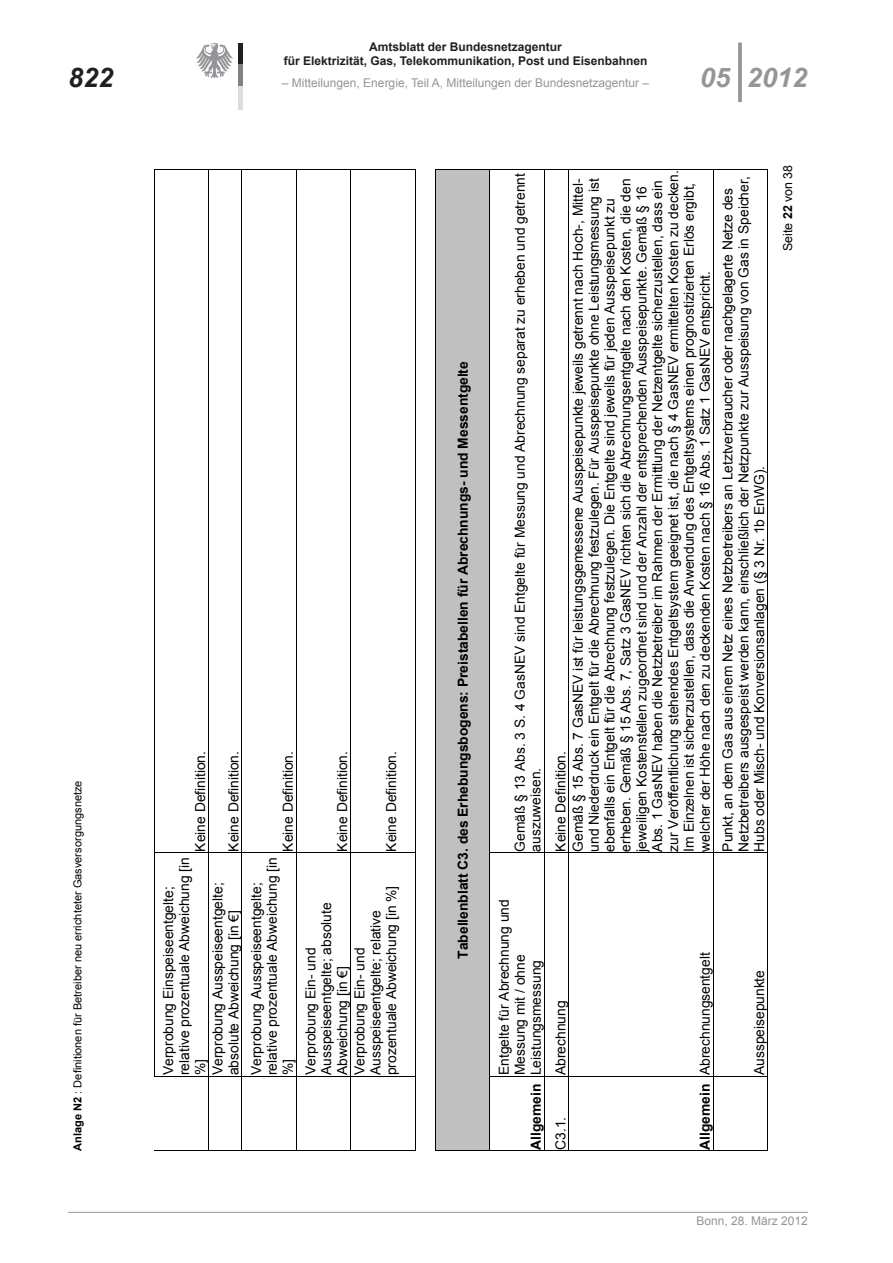
<style>
.page{position:relative;width:893px;height:1263px;background:#fff}
.page>*{position:absolute;margin:0;border:0;box-sizing:border-box;transform-origin:0 0}
.t1{font:italic 700 27px "Arial";color:#939598}
.t2{font:italic 700 27px "Arial";color:#231f20}
.t3{font:13.8px/15.9px "Arial";color:#000}
.t4{font:700 13.8px "Arial";color:#000}
.t5{font:12.45px "Arial";color:#000}
.t6{font:700 12px/13.5px "Arial";color:#231f20;text-align:center}
.t7{font:12px "Arial";color:#939598}
.t8{font:10.95px "Arial";color:#000}
.s1{font-weight:700}
</style>
<div class="page">
<hr style="left:738px;top:43px;width:4px;height:59px;background:#939598">
<hr style="left:68px;top:1212px;width:740px;height:1px;background:#939598">
<img style="left:196px;top:44px;width:36px;height:33px">
<hr style="left:238px;top:43px;width:4px;height:66px;background:#231f20">
<hr style="left:238px;top:64px;width:4px;height:45px;background:#808285">
<hr style="left:238px;top:86px;width:4px;height:23px;background:#dcdddf">
<hr style="left:154px;top:853px;width:1px;height:223px;background:#000">
<hr style="left:154px;top:170px;width:1px;height:682px;background:#000">
<hr style="left:155px;top:1150px;width:53px;height:1px;background:#000">
<hr style="left:155px;top:1076px;width:53px;height:1px;background:#000">
<hr style="left:155px;top:852px;width:53px;height:1px;background:#000">
<hr style="left:155px;top:169px;width:53px;height:1px;background:#000">
<hr style="left:208px;top:1076px;width:1px;height:74px;background:#000">
<hr style="left:208px;top:853px;width:1px;height:223px;background:#000">
<hr style="left:208px;top:170px;width:1px;height:682px;background:#000">
<hr style="left:210px;top:1150px;width:32px;height:1px;background:#000">
<hr style="left:210px;top:1076px;width:32px;height:1px;background:#000">
<hr style="left:210px;top:852px;width:32px;height:1px;background:#000">
<hr style="left:210px;top:169px;width:32px;height:1px;background:#000">
<hr style="left:242px;top:1076px;width:1px;height:74px;background:#000">
<hr style="left:242px;top:853px;width:1px;height:223px;background:#000">
<hr style="left:242px;top:170px;width:1px;height:682px;background:#000">
<hr style="left:243px;top:1150px;width:53px;height:1px;background:#000">
<hr style="left:243px;top:1076px;width:53px;height:1px;background:#000">
<hr style="left:243px;top:852px;width:53px;height:1px;background:#000">
<hr style="left:243px;top:169px;width:53px;height:1px;background:#000">
<hr style="left:296px;top:1076px;width:1px;height:74px;background:#000">
<hr style="left:296px;top:853px;width:1px;height:223px;background:#000">
<hr style="left:296px;top:170px;width:1px;height:682px;background:#000">
<hr style="left:297px;top:1150px;width:53px;height:1px;background:#000">
<hr style="left:297px;top:1076px;width:53px;height:1px;background:#000">
<hr style="left:297px;top:852px;width:53px;height:1px;background:#000">
<hr style="left:297px;top:169px;width:53px;height:1px;background:#000">
<hr style="left:350px;top:1076px;width:1px;height:74px;background:#000">
<hr style="left:350px;top:853px;width:1px;height:223px;background:#000">
<hr style="left:350px;top:170px;width:1px;height:682px;background:#000">
<hr style="left:352px;top:1150px;width:64px;height:1px;background:#000">
<hr style="left:415px;top:1076px;width:1px;height:75px;background:#000">
<hr style="left:352px;top:1076px;width:64px;height:1px;background:#000">
<hr style="left:415px;top:853px;width:1px;height:223px;background:#000">
<hr style="left:352px;top:852px;width:64px;height:1px;background:#000">
<hr style="left:415px;top:170px;width:1px;height:682px;background:#000">
<hr style="left:352px;top:169px;width:64px;height:1px;background:#000">
<div style="left:437px;top:170px;width:52px;height:980px;background:#c0c0c0"></div>
<div style="left:455px;top:170px;width:16px;height:980px;background:#c0c0c0"></div>
<hr style="left:435px;top:170px;width:1px;height:981px;background:#000">
<hr style="left:436px;top:170px;width:1px;height:980px;background:#c0c0c0">
<hr style="left:437px;top:1150px;width:52px;height:1px;background:#000">
<hr style="left:437px;top:169px;width:52px;height:1px;background:#000">
<hr style="left:489px;top:1076px;width:1px;height:74px;background:#000">
<hr style="left:489px;top:853px;width:1px;height:223px;background:#000">
<hr style="left:489px;top:170px;width:1px;height:682px;background:#000">
<hr style="left:491px;top:1150px;width:53px;height:1px;background:#000">
<hr style="left:491px;top:1076px;width:53px;height:1px;background:#000">
<hr style="left:491px;top:852px;width:53px;height:1px;background:#000">
<hr style="left:491px;top:169px;width:53px;height:1px;background:#000">
<hr style="left:544px;top:1076px;width:1px;height:74px;background:#000">
<hr style="left:544px;top:853px;width:1px;height:223px;background:#000">
<hr style="left:544px;top:170px;width:1px;height:682px;background:#000">
<svg style="left:544px;top:1150px;width:26px;height:1px"></svg>
<hr style="left:568px;top:1076px;width:1px;height:74px;background:#000">
<svg style="left:545px;top:1076px;width:25px;height:1px"></svg>
<hr style="left:568px;top:853px;width:1px;height:223px;background:#000">
<svg style="left:544px;top:852px;width:26px;height:1px"></svg>
<hr style="left:568px;top:170px;width:1px;height:682px;background:#000">
<svg style="left:544px;top:169px;width:26px;height:1px"></svg>
<hr style="left:570px;top:1150px;width:143px;height:1px;background:#000">
<hr style="left:570px;top:1076px;width:143px;height:1px;background:#000">
<hr style="left:570px;top:852px;width:143px;height:1px;background:#000">
<hr style="left:570px;top:169px;width:143px;height:1px;background:#000">
<hr style="left:713px;top:1076px;width:1px;height:74px;background:#000">
<hr style="left:713px;top:853px;width:1px;height:223px;background:#000">
<hr style="left:713px;top:170px;width:1px;height:682px;background:#000">
<hr style="left:714px;top:1150px;width:54px;height:1px;background:#000">
<hr style="left:767px;top:1076px;width:1px;height:75px;background:#000">
<hr style="left:714px;top:1076px;width:54px;height:1px;background:#000">
<hr style="left:767px;top:853px;width:1px;height:223px;background:#000">
<hr style="left:714px;top:852px;width:54px;height:1px;background:#000">
<hr style="left:767px;top:170px;width:1px;height:682px;background:#000">
<hr style="left:714px;top:169px;width:54px;height:1px;background:#000">
<p class="t6" style="left:284px;top:41px;width:365px">Amtsblatt der Bundesnetzagentur<br>für Elektrizität, Gas, Telekommunikation, Post und Eisenbahnen</p>
<p class="t7" style="left:282px;top:75px;width:369px">– Mitteilungen, Energie, Teil A, Mitteilungen der Bundesnetzagentur –</p>
<h1 class="t2" style="left:68px;top:60px;width:47px">822</h1>
<h1 class="t1" style="left:700px;top:60px;width:108px">05 2012</h1>
<p class="t8" style="left:70px;top:1150px;width:372px;rotate:-90deg"><span class="s1">Anlage N2</span> : Definitionen für Betreiber neu errichteter Gasversorgungsnetze</p>
<p class="t3" style="left:192px;top:852px;width:102px;rotate:-90deg">Keine Definition.</p>
<p class="t3" style="left:226px;top:851px;width:102px;rotate:-90deg">Keine Definition.</p>
<p class="t3" style="left:161px;top:1075px;width:220px;rotate:-90deg">Verprobung Einspeiseentgelte; relative prozentuale Abweichung [in %]</p>
<p class="t3" style="left:210px;top:1075px;width:194px;rotate:-90deg">Verprobung Ausspeiseentgelte; absolute Abweichung [in €]</p>
<p class="t3" style="left:280px;top:851px;width:102px;rotate:-90deg">Keine Definition.</p>
<p class="t3" style="left:248px;top:1075px;width:220px;rotate:-90deg">Verprobung Ausspeiseentgelte; relative prozentuale Abweichung [in %]</p>
<p class="t3" style="left:334px;top:852px;width:102px;rotate:-90deg">Keine Definition.</p>
<p class="t3" style="left:384px;top:852px;width:102px;rotate:-90deg">Keine Definition.</p>
<p class="t3" style="left:352px;top:1075px;width:191px;rotate:-90deg">Verprobung Ein- und<br>Ausspeiseentgelte; relative prozentuale Abweichung [in %]</p>
<p class="t3" style="left:303px;top:1075px;width:174px;rotate:-90deg">Verprobung Ein- und<br>Ausspeiseentgelte; absolute<br>Abweichung [in €]</p>
<p class="t4" style="left:454px;top:959px;width:599px;rotate:-90deg">Tabellenblatt C3. des Erhebungsbogens: Preistabellen für Abrechnungs- und Messentgelte</p>
<p class="t3" style="left:512px;top:852px;width:680px;rotate:-90deg">Gemäß § 13 Abs. 3 S. 4 GasNEV sind Entgelte für Messung und Abrechnung separat zu erheben und getrennt auszuweisen.</p>
<p class="t3" style="left:570px;top:852px;width:683px;rotate:-90deg">Gemäß § 15 Abs. 7 GasNEV ist für leistungsgemessene Ausspeisepunkte jeweils getrennt nach Hoch-, Mittel&shy;und Niederdruck ein Entgelt für die Abrechnung festzulegen. Für Ausspeisepunkte ohne Leistungsmessung ist ebenfalls ein Entgelt für die Abrechnung festzulegen. Die Entgelte sind jeweils für jeden Ausspeisepunkt zu erheben. Gemäß § 15 Abs. 7, Satz 3 GasNEV richten sich die Abrechnungsentgelte nach den Kosten, die den jeweiligen Kostenstellen zugeordnet sind und der Anzahl der entsprechenden Ausspeisepunkte. Gemäß § 16<br>Abs. 1 GasNEV haben die Netzbetreiber im Rahmen der Ermittlung der Netzentgelte sicherzustellen, dass ein zur Veröffentlichung stehendes Entgeltsystem geeignet ist, die nach § 4 GasNEV ermittelten Kosten zu decken.<br>Im Einzelnen ist sicherzustellen, dass die Anwendung des Entgeltsystems einen prognostizierten Erlös ergibt, welcher der Höhe nach den zu deckenden Kosten nach § 16 Abs. 1 Satz 1 GasNEV entspricht.</p>
<p class="t3" style="left:553px;top:852px;width:102px;rotate:-90deg">Keine Definition.</p>
<p class="t3" style="left:720px;top:852px;width:677px;rotate:-90deg">Punkt, an dem Gas aus einem Netz eines Netzbetreibers an Letztverbraucher oder nachgelagerte Netze des<br>Netzbetreibers ausgespeist werden kann, einschließlich der Netzpunkte zur Ausspeisung von Gas in Speicher,<br>Hubs oder Misch- und Konversionsanlagen (§ 3 Nr. 1b EnWG).</p>
<p class="t5" style="left:780px;top:251px;width:88px;rotate:-90deg">Seite <span class="s1">22</span> von 38</p>
<p class="t3" style="left:496px;top:1075px;width:177px;rotate:-90deg">Entgelte für Abrechnung und<br>Messung mit / ohne<br>Leistungsmessung</p>
<p class="t4" style="left:527px;top:1150px;width:67px;rotate:-90deg">Allgemein</p>
<p class="t3" style="left:553px;top:1075px;width:76px;rotate:-90deg">Abrechnung</p>
<p class="t3" style="left:553px;top:1150px;width:35px;rotate:-90deg">C3.1.</p>
<p class="t3" style="left:697px;top:1150px;width:199px;rotate:-90deg"><span class="s1">Allgemein</span> Abrechnungsentgelt</p>
<p class="t3" style="left:751px;top:1075px;width:107px;rotate:-90deg">Ausspeisepunkte</p>
<p class="t7" style="left:696px;top:1213px;width:113px">Bonn, 28. März 2012</p>
</div>
